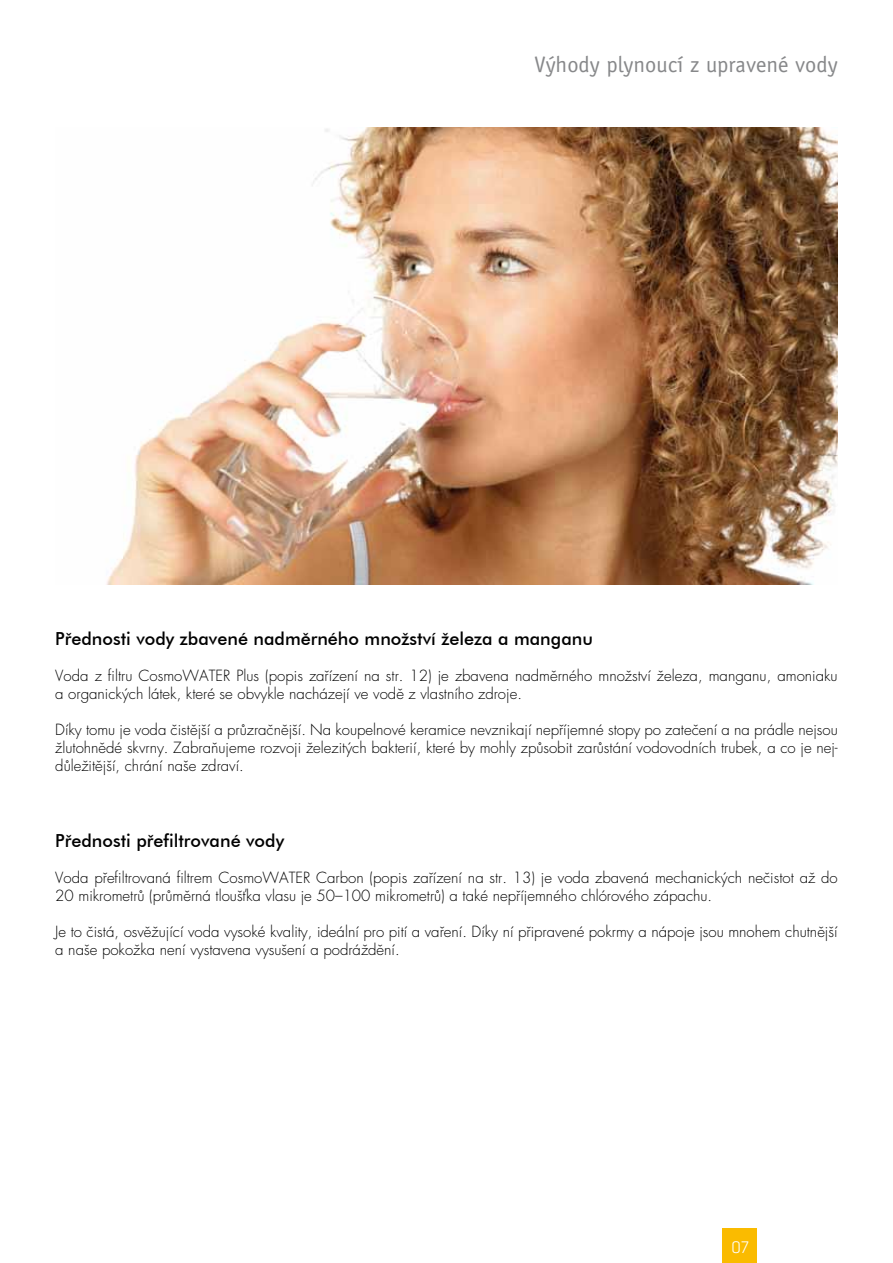
<style>
.page{position:relative;width:893px;height:1263px;background:#fff}
.page>*{position:absolute;margin:0;border:0;box-sizing:border-box;transform-origin:0 0}
.t1{font:22.5px "ITC Officina Sans CE";color:#87888a}
.t2{font:500 18px "Futura CE";color:#000}
.t3{font:300 18px "GC Klavika";color:#fff}
.t4{font:15px/18px "Futura CE Light";color:#000}
</style>
<div class="page">
<div style="left:723px;top:1229px;width:34px;height:34px;background:#fabb00"></div>
<img style="left:106px;top:128px;width:731px;height:457px">
<h1 class="t1" style="left:534px;top:51px;width:305px">Výhody plynoucí z upravené vody</h1>
<p class="t2" style="left:55px;top:628px;width:539px">Pøednosti vody zbavené nadmìrného množství železa a manganu</p>
<p class="t4" style="left:55px;top:667px;width:784px">Voda z filtru CosmoWATER Plus (popis zařízení na str. 12) je zbavena nadměrného množství železa, manganu, amoniaku a organických látek, které se obvykle nacházejí ve vodě z vlastního zdroje.</p>
<p class="t4" style="left:55px;top:721px;width:784px;text-align:justify">Díky tomu je voda čistější a průzračnější. Na koupelnové keramice nevznikají nepříjemné stopy po zatečení a na prádle nejsou žlutohnědé skvrny. Zabraňujeme rozvoji železitých bakterií, které by mohly způsobit zarůstání vodovodních trubek, a co je nej&shy;důležitější, chrání naše zdraví.</p>
<p class="t2" style="left:55px;top:829px;width:230px">Pøednosti pøefiltrované vody</p>
<p class="t4" style="left:55px;top:869px;width:784px">Voda přefiltrovaná filtrem CosmoWATER Carbon (popis zařízení na str. 13) je voda zbavená mechanických nečistot až do<br>20 mikrometrů (průměrná tloušťka vlasu je 50–100 mikrometrů) a také nepříjemného chlórového zápachu.</p>
<p class="t4" style="left:55px;top:923px;width:784px">Je to čistá, osvěžující voda vysoké kvality, ideální pro pití a vaření. Díky ní připravené pokrmy a nápoje jsou mnohem chutnější a naše pokožka není vystavena vysušení a podráždění.</p>
<p class="t3" style="left:731px;top:1236px;width:19px">07</p>
</div>
